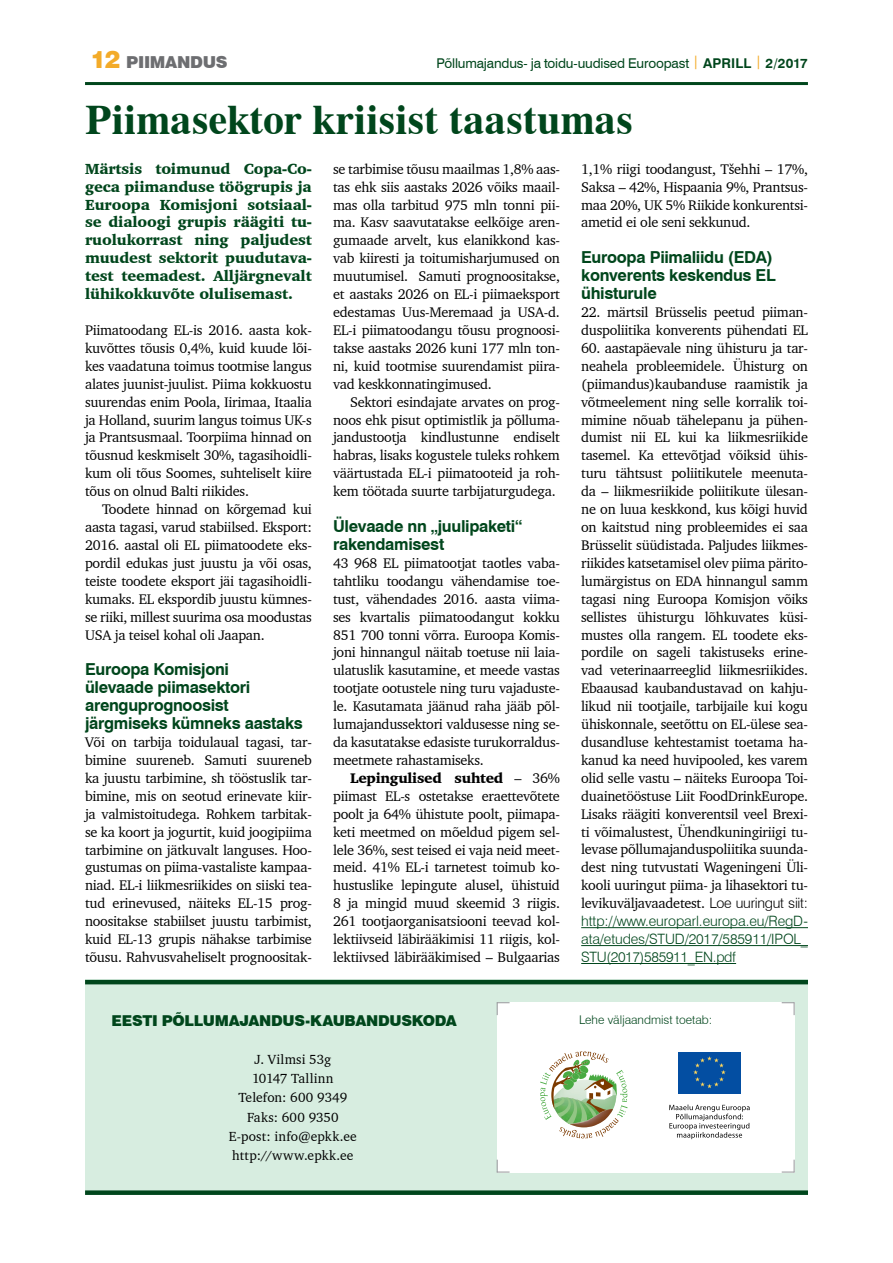
<style>
.page{position:relative;width:893px;height:1263px;background:#fff}
.page>*{position:absolute;margin:0;border:0;box-sizing:border-box;transform-origin:0 0}
.t1{font:700 42px "Dutch 801 BT";letter-spacing:-.01em;color:#00461c}
.t2{font:700 16.5px/17.9px "Swiss 721 BT";letter-spacing:-.02em;color:#00461c}
.t3{font:900 16.5px "Swiss 721 BT";letter-spacing:-.02em;color:#6d6e71}
.t4{font:900 15px/17.9px "Charter BT";letter-spacing:-.01em;color:#00461c;text-align:justify}
.t5{font:900 15px "Swiss 721 BT";letter-spacing:-.02em;color:#00461c}
.t6{font:14.25px/17.9px "Charter BT";letter-spacing:-.02em;color:#000;text-align:justify}
.t7{font:300 14.25px/17.9px "Swiss 721 BT";letter-spacing:-.01em;color:#00461c;text-align:justify}
.t8{font:13.5px/19px "Charter BT";letter-spacing:.01em;color:#000;text-align:center}
.t9{font:13.5px "Swiss 721 BT";letter-spacing:-.015em;color:#00461c}
.t10{font:300 12px "Swiss 721 BT";color:#00461c}
.s1{font-size:24px;color:#f3ab29}
.s2{color:#f3ab29}
.s3{font-weight:700}
.s4{font-weight:900}
.s5{font-family:"Swiss 721 BT";font-weight:300}
</style>
<div class="page">
<hr style="left:85px;top:82px;width:723px;height:3px;background:#00461c">
<div style="left:85px;top:980px;width:723px;height:215px;background:#d7ede0"></div>
<div style="left:497px;top:1002px;width:297px;height:170px;background:#fff"></div>
<svg style="left:497px;top:1002px;width:13px;height:13px"></svg>
<svg style="left:782px;top:1002px;width:13px;height:13px"></svg>
<svg style="left:497px;top:1160px;width:13px;height:13px"></svg>
<svg style="left:782px;top:1160px;width:13px;height:13px"></svg>
<hr style="left:85px;top:980px;width:723px;height:4px;background:#00461c">
<div style="left:85px;top:1190px;width:723px;height:5px;background:#00461c"></div>
<div style="left:499px;top:1020px;width:293px;height:150px;background:#fff"></div>
<div style="left:678px;top:1052px;width:62px;height:41px;background:#034ea2"></div>
<svg style="left:693px;top:1056px;width:33px;height:32px"></svg>
<svg style="left:669px;top:1104px;width:81px;height:35px"></svg>
<svg style="left:540px;top:1051px;width:87px;height:87px"></svg>
<hr style="left:581px;top:927px;width:227px;height:1px;background:#00461c">
<hr style="left:581px;top:945px;width:227px;height:1px;background:#00461c">
<hr style="left:581px;top:963px;width:155px;height:1px;background:#00461c">
<p class="t3" style="left:90px;top:52px;width:139px"><span class="s1">12</span> PIIMANDUS</p>
<p class="t9" style="left:436px;top:54px;width:373px">Põllumajandus- ja toidu-uudised Euroopast <span class="s2">|</span> <span class="s3">APRILL</span> <span class="s2">|</span> <span class="s3">2/2017</span></p>
<h1 class="t1" style="left:85px;top:94px;width:550px">Piimasektor kriisist taastumas</h1>
<p class="t4" style="left:85px;top:159px;width:228px">Märtsis toimunud Copa-Co&shy;geca piimanduse töögrupis ja Euroopa Komisjoni sotsiaal&shy;se dialoogi grupis räägiti tu&shy;ruolukorrast ning paljudest muudest sektorit puudutava&shy;test teemadest. Alljärgnevalt lühikokkuvõte olulisemast.</p>
<p class="t6" style="left:85px;top:321px;width:228px">Piimatoodang EL-is 2016. aasta kok&shy;kuvõttes tõusis 0,4%, kuid kuude lõi&shy;kes vaadatuna toimus tootmise langus alates juunist-juulist. Piima kokkuostu suurendas enim Poola, Iirimaa, Itaalia ja Holland, suurim langus toimus UK-s ja Prantsusmaal. Toorpiima hinnad on tõusnud keskmiselt 30%, tagasihoidli&shy;kum oli tõus Soomes, suhteliselt kiire tõus on olnud Balti riikides.</p>
<p class="t6" style="left:85px;top:500px;width:228px;text-indent:17px">Toodete hinnad on kõrgemad kui aasta tagasi, varud stabiilsed. Eksport:<br>2016. aastal oli EL piimatoodete eks&shy;pordil edukas just juustu ja või osas, teiste toodete eksport jäi tagasihoidli&shy;kumaks. EL ekspordib juustu kümnes&shy;se riiki, millest suurima osa moodustas USA ja teisel kohal oli Jaapan.</p>
<p class="t2" style="left:85px;top:660px;width:219px">Euroopa Komisjoni<br>ülevaade piimasektori arenguprognoosist järgmiseks kümneks aastaks</p>
<p class="t6" style="left:85px;top:733px;width:228px">Või on tarbija toidulaual tagasi, tar&shy;bimine suureneb. Samuti suureneb ka juustu tarbimine, sh tööstuslik tar&shy;bimine, mis on seotud erinevate kiir&shy;ja valmistoitudega. Rohkem tarbitak&shy;se ka koort ja jogurtit, kuid joogipiima tarbimine on jätkuvalt languses. Hoo&shy;gustumas on piima-vastaliste kampaa&shy;niad. EL-i liikmesriikides on siiski tea&shy;tud erinevused, näiteks EL-15 prog&shy;noositakse stabiilset juustu tarbimist, kuid EL-13 grupis nähakse tarbimise tõusu. Rahvusvaheliselt prognoositak-</p>
<p class="t6" style="left:333px;top:160px;width:228px">se tarbimise tõusu maailmas 1,8% aas&shy;tas ehk siis aastaks 2026 võiks maail&shy;mas olla tarbitud 975 mln tonni pii&shy;ma. Kasv saavutatakse eelkõige aren&shy;gumaade arvelt, kus elanikkond kas&shy;vab kiiresti ja toitumisharjumused on muutumisel. Samuti prognoositakse, et aastaks 2026 on EL-i piimaeksport edestamas Uus-Meremaad ja USA-d.<br>EL-i piimatoodangu tõusu prognoosi&shy;takse aastaks 2026 kuni 177 mln ton&shy;ni, kuid tootmise suurendamist piira&shy;vad keskkonnatingimused.</p>
<p class="t6" style="left:333px;top:392px;width:228px;text-indent:17px">Sektori esindajate arvates on prog&shy;noos ehk pisut optimistlik ja põlluma&shy;jandustootja kindlustunne endiselt habras, lisaks kogustele tuleks rohkem väärtustada EL-i piimatooteid ja roh&shy;kem töötada suurte tarbijaturgudega.</p>
<p class="t2" style="left:333px;top:517px;width:191px">Ülevaade nn „juulipaketi“ rakendamisest</p>
<p class="t6" style="left:333px;top:554px;width:228px">43 968 EL piimatootjat taotles vaba&shy;tahtliku toodangu vähendamise toe&shy;tust, vähendades 2016. aasta viima&shy;ses kvartalis piimatoodangut kokku 851 700 tonni võrra. Euroopa Komis&shy;joni hinnangul näitab toetuse nii laia&shy;ulatuslik kasutamine, et meede vastas tootjate ootustele ning turu vajaduste&shy;le. Kasutamata jäänud raha jääb põl&shy;lumajandussektori valdusesse ning se&shy;da kasutatakse edasiste turukorraldus&shy;meetmete rahastamiseks.</p>
<p class="t6" style="left:333px;top:769px;width:228px;text-indent:17px"><span class="s4">Lepingulised suhted</span> – 36% piimast EL-s ostetakse eraettevõtete poolt ja 64% ühistute poolt, piimapa&shy;keti meetmed on mõeldud pigem sel&shy;lele 36%, sest teised ei vaja neid meet&shy;meid. 41% EL-i tarnetest toimub ko&shy;hustuslike lepingute alusel, ühistuid 8 ja mingid muud skeemid 3 riigis.<br>261 tootjaorganisatsiooni teevad kol&shy;lektiivseid läbirääkimisi 11 riigis, kol&shy;lektiivsed läbirääkimised – Bulgaarias</p>
<p class="t6" style="left:581px;top:160px;width:228px">1,1% riigi toodangust, Tšehhi – 17%, Saksa – 42%, Hispaania 9%, Prantsus&shy;maa 20%, UK 5% Riikide konkurentsi&shy;ametid ei ole seni sekkunud.</p>
<p class="t2" style="left:581px;top:248px;width:196px">Euroopa Piimaliidu (EDA) konverents keskendus EL ühisturule</p>
<p class="t6" style="left:581px;top:303px;width:228px">22. märtsil Brüsselis peetud piiman&shy;duspoliitika konverents pühendati EL</p>
<p class="t6" style="left:581px;top:339px;width:228px">60. aastapäevale ning ühisturu ja tar&shy;neahela probleemidele. Ühisturg on (piimandus)kaubanduse raamistik ja võtmeelement ning selle korralik toi&shy;mimine nõuab tähelepanu ja pühen&shy;dumist nii EL kui ka liikmesriikide tasemel. Ka ettevõtjad võiksid ühis&shy;turu tähtsust poliitikutele meenuta&shy;da – liikmesriikide poliitikute ülesan&shy;ne on luua keskkond, kus kõigi huvid on kaitstud ning probleemides ei saa Brüsselit süüdistada. Paljudes liikmes&shy;riikides katsetamisel olev piima pärito&shy;lumärgistus on EDA hinnangul samm tagasi ning Euroopa Komisjon võiks sellistes ühisturgu lõhkuvates küsi&shy;mustes olla rangem. EL toodete eks&shy;pordile on sageli takistuseks erine&shy;vad veterinaarreeglid liikmesriikides.<br>Ebaausad kaubandustavad on kahju&shy;likud nii tootjaile, tarbijaile kui kogu ühiskonnale, seetõttu on EL-ülese sea&shy;dusandluse kehtestamist toetama ha&shy;kanud ka need huvipooled, kes varem olid selle vastu – näiteks Euroopa Toi&shy;duainetööstuse Liit FoodDrinkEurope.<br>Lisaks räägiti konverentsil veel Brexi&shy;ti võimalustest, Ühendkuningiriigi tu&shy;levase põllumajanduspoliitika suunda&shy;dest ning tutvustati Wageningeni Üli&shy;kooli uuringut piima- ja lihasektori tu&shy;levikuväljavaadetest. <span class="s5">Loe uuringut siit:</span></p>
<p class="t7" style="left:581px;top:912px;width:228px">http://www.europarl.europa.eu/RegD&shy;ata/etudes/STUD/2017/585911/IPOL_ STU(2017)585911_EN.pdf</p>
<p class="t5" style="left:112px;top:1011px;width:347px">EESTI PÕLLUMAJANDUS-KAUBANDUSKODA</p>
<p class="t8" style="left:229px;top:1050px;width:129px">J. Vilmsi 53g<br>10147 Tallinn<br>Telefon: 600 9349<br>Faks: 600 9350<br>E-post: info@epkk.ee http://www.epkk.ee</p>
<p class="t10" style="left:579px;top:1012px;width:135px">Lehe väljaandmist toetab:</p>
</div>
